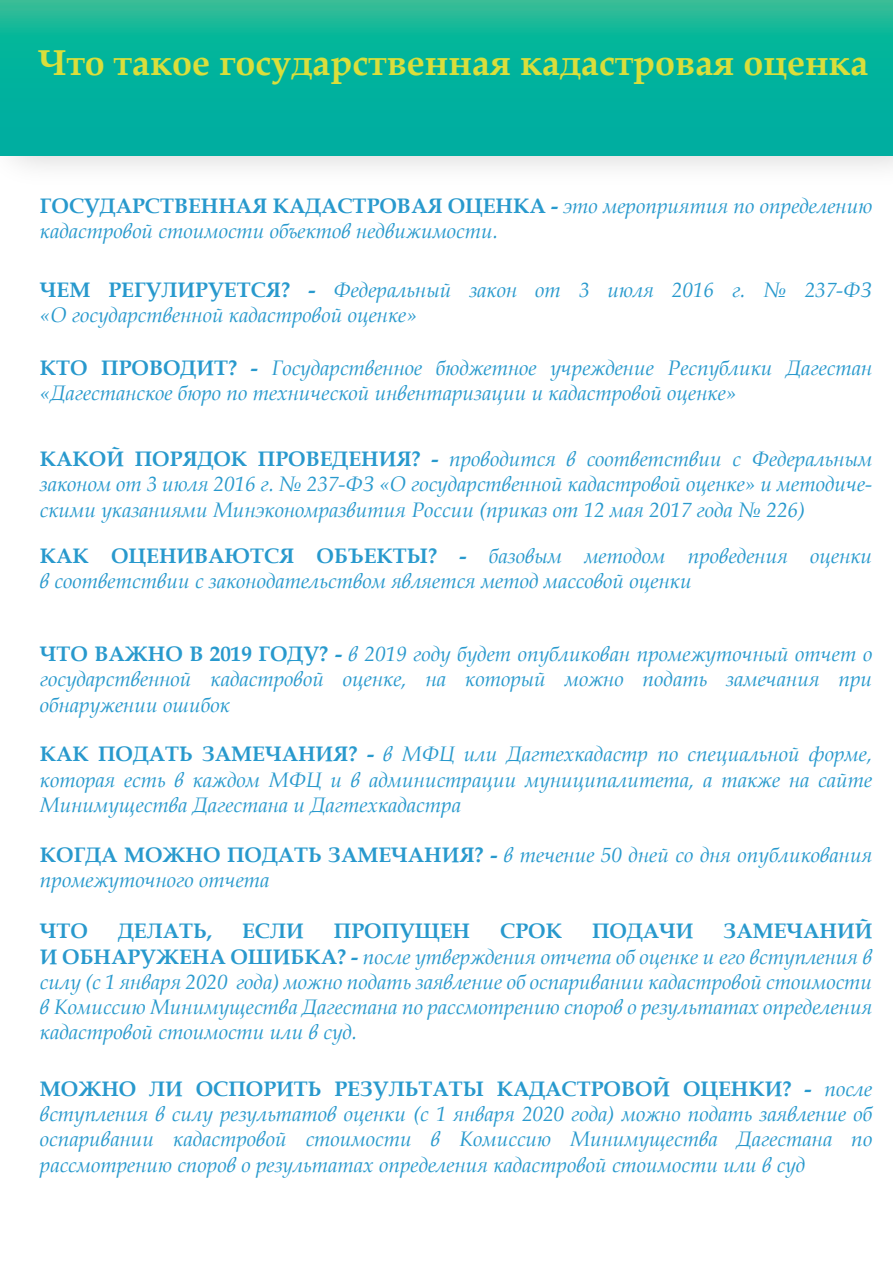
<style>
.page{position:relative;width:893px;height:1263px;background:#fff}
.page>*{position:absolute;margin:0;border:0;box-sizing:border-box;transform-origin:0 0}
.t1{font:700 36px "Book Antiqua";color:#dade3b}
.t2{font:italic 21px/25.2px "Book Antiqua";color:#2899cd}
.t3{font:700 21px "Book Antiqua";color:#2899cd}
.s1{font-weight:700;font-style:normal}
</style>
<div class="page">
<img style="left:0;top:155px;width:893px;height:12px">
<svg style="left:0;top:0;width:893px;height:155px;background:#08b39c"></svg>
<h1 class="t1" style="left:38px;top:38px;width:832px">Что такое государственная кадастровая оценка</h1>
<p class="t2" style="left:40px;top:193px;width:834px"><span class="s1">ГОСУДАРСТВЕННАЯ КАДАСТРОВАЯ ОЦЕНКА -</span> это мероприятия по определению кадастровой стоимости объектов недвижимости.</p>
<p class="t2" style="left:40px;top:277px;width:834px"><span class="s1">ЧЕМ РЕГУЛИРУЕТСЯ? -</span> Федеральный закон от 3 июля 2016 г. № 237-ФЗ «О государственной кадастровой оценке»</p>
<p class="t2" style="left:40px;top:355px;width:834px"><span class="s1">КТО ПРОВОДИТ? -</span> Государственное бюджетное учреждение Республики Дагестан «Дагестанское бюро по технической инвентаризации и кадастровой оценке»</p>
<p class="t2" style="left:40px;top:446px;width:834px;text-align:justify"><span class="s1">КАКОЙ ПОРЯДОК ПРОВЕДЕНИЯ? -</span> проводится в соответствии с Федеральным законом от 3 июля 2016 г. № 237-ФЗ «О государственной кадастровой оценке» и методиче&shy;скими указаниями Минэкономразвития России (приказ от 12 мая 2017 года № 226)</p>
<p class="t2" style="left:40px;top:543px;width:834px"><span class="s1">КАК ОЦЕНИВАЮТСЯ ОБЪЕКТЫ? -</span> базовым методом проведения оценки в соответствии с законодательством является метод массовой оценки</p>
<p class="t2" style="left:40px;top:641px;width:834px;text-align:justify"><span class="s1">ЧТО ВАЖНО В 2019 ГОДУ? -</span> в 2019 году будет опубликован промежуточный отчет о государственной кадастровой оценке, на который можно подать замечания при обнаружении ошибок</p>
<p class="t2" style="left:40px;top:741px;width:834px;text-align:justify"><span class="s1">КАК ПОДАТЬ ЗАМЕЧАНИЯ? -</span> в МФЦ или Дагтехкадастр по специальной форме, которая есть в каждом МФЦ и в администрации муниципалитета, а также на сайте Минимущества Дагестана и Дагтехкадастра</p>
<p class="t2" style="left:40px;top:841px;width:834px"><span class="s1">КОГДА МОЖНО ПОДАТЬ ЗАМЕЧАНИЯ? -</span> в течение 50 дней со дня опубликования промежуточного отчета</p>
<p class="t3" style="left:40px;top:917px;width:50px">ЧТО</p>
<p class="t3" style="left:118px;top:917px;width:95px">ДЕЛАТЬ,</p>
<p class="t3" style="left:242px;top:917px;width:63px">ЕСЛИ</p>
<p class="t3" style="left:334px;top:917px;width:138px">ПРОПУЩЕН</p>
<p class="t3" style="left:500px;top:917px;width:63px">СРОК</p>
<p class="t3" style="left:592px;top:917px;width:103px">ПОДАЧИ</p>
<p class="t2" style="left:40px;top:918px;width:834px;text-align:justify;text-indent:684px"><span class="s1">ЗАМЕЧАНИЙ И ОБНАРУЖЕНА ОШИБКА? -</span> после утверждения отчета об оценке и его вступления в силу (с 1 января 2020 года) можно подать заявление об оспаривании кадастровой стоимости в Комиссию Минимущества Дагестана по рассмотрению споров о результатах определения кадастровой стоимости или в суд.</p>
<p class="t2" style="left:40px;top:1075px;width:834px;text-align:justify"><span class="s1">МОЖНО ЛИ ОСПОРИТЬ РЕЗУЛЬТАТЫ КАДАСТРОВОЙ ОЦЕНКИ? -</span> после вступления в силу результатов оценки (с 1 января 2020 года) можно подать заявление об оспаривании кадастровой стоимости в Комиссию Минимущества Дагестана по рассмотрению споров о результатах определения кадастровой стоимости или в суд</p>
</div>
